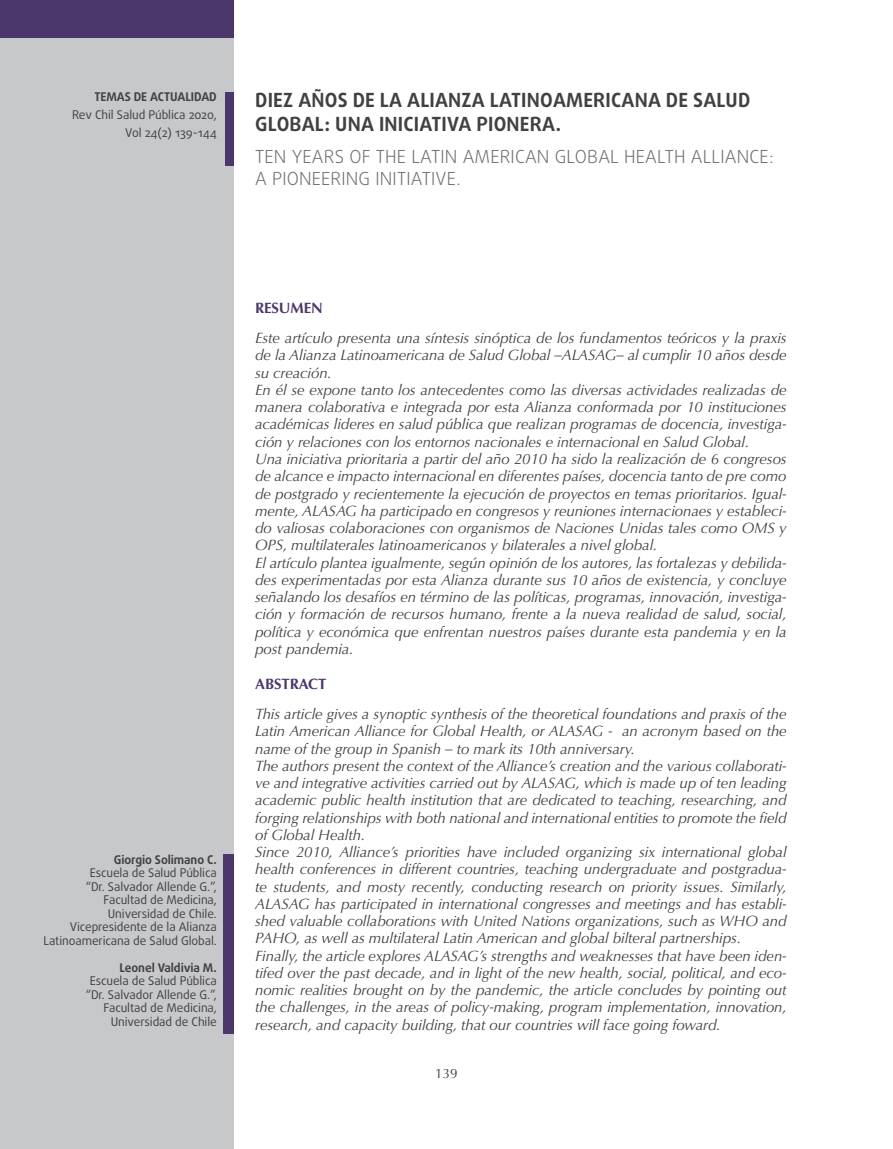
<style>
.page{position:relative;width:893px;height:1149px;background:#fff}
.page>*{position:absolute;margin:0;border:0;box-sizing:border-box;transform-origin:0 0}
.t1{font:700 19.5px/24px "Daxline Pro";letter-spacing:.01em;color:#414042}
.t2{font:300 18px/22.5px "Daxline Pro";letter-spacing:.01em;color:#6d6e71}
.t3{font:italic 15px/17.2px "Optima";letter-spacing:-.005em;color:#414042}
.t4{font:700 15px "Optima";letter-spacing:-.005em;color:#4b376c}
.t5{font:13.5px "Optima";color:#414042}
.t6{font:12px/13.5px "Daxline Pro";letter-spacing:-.005em;color:#414042;text-align:right}
.t7{font:700 12px "Daxline Pro";letter-spacing:-.005em;color:#414042}
</style>
<div class="page">
<div style="left:0;top:0;width:234px;height:1148px;background:#c7c8ca"></div>
<div style="left:0;top:0;width:234px;height:38px;background:#4b376c"></div>
<div style="left:225px;top:92px;width:9px;height:73px;background:#4b376c"></div>
<div style="left:223px;top:854px;width:11px;height:179px;background:#4b376c"></div>
<p class="t7" style="left:95px;top:89px;width:124px">TEMAS DE ACTUALIDAD</p>
<p class="t6" style="left:72px;top:106px;width:146px;line-height:17.7px">Rev Chil Salud Pública 2020,<br>Vol 24(2) 139-144</p>
<h1 class="t1" style="left:255px;top:88px;width:497px">DIEZ AÑOS DE LA ALIANZA LATINOAMERICANA DE SALUD<br>GLOBAL: UNA INICIATIVA PIONERA.</h1>
<p class="t2" style="left:255px;top:145px;width:520px">TEN YEARS OF THE LATIN AMERICAN GLOBAL HEALTH ALLIANCE:<br>A PIONEERING INITIATIVE.</p>
<p class="t7" style="left:114px;top:851px;width:104px">Giorgio Solimano C.</p>
<p class="t6" style="left:44px;top:865px;width:175px">Escuela de Salud Pública<br>“Dr. Salvador Allende G.”,<br>Facultad de Medicina,<br>Universidad de Chile.<br>Vicepresidente de la Alianza<br>Latinoamericana de Salud Global.</p>
<p class="t7" style="left:119px;top:959px;width:99px">Leonel Valdivia M.</p>
<p class="t6" style="left:86px;top:973px;width:133px">Escuela de Salud Pública “Dr. Salvador Allende G.”,<br>Facultad de Medicina,<br>Universidad de Chile</p>
<p class="t4" style="left:255px;top:299px;width:69px">RESUMEN</p>
<p class="t3" style="left:255px;top:329px;width:533px">Este artículo presenta una síntesis sinóptica de los fundamentos teóricos y la praxis de la Alianza Latinoamericana de Salud Global –ALASAG– al cumplir 10 años desde su creación.<br>En él se expone tanto los antecedentes como las diversas actividades realizadas de manera colaborativa e integrada por esta Alianza conformada por 10 instituciones académicas lideres en salud pública que realizan programas de docencia, investiga&shy;ción y relaciones con los entornos nacionales e internacional en Salud Global.<br>Una iniciativa prioritaria a partir del año 2010 ha sido la realización de 6 congresos de alcance e impacto internacional en diferentes países, docencia tanto de pre como de postgrado y recientemente la ejecución de proyectos en temas prioritarios. Igual&shy;mente, ALASAG ha participado en congresos y reuniones internacionaes y estableci&shy;do valiosas colaboraciones con organismos de Naciones Unidas tales como OMS y OPS, multilaterales latinoamericanos y bilaterales a nivel global.<br>El artículo plantea igualmente, según opinión de los autores, las fortalezas y debilida&shy;des experimentadas por esta Alianza durante sus 10 años de existencia, y concluye señalando los desafíos en término de las políticas, programas, innovación, investiga&shy;ción y formación de recursos humano, frente a la nueva realidad de salud, social, política y económica que enfrentan nuestros países durante esta pandemia y en la post pandemia.</p>
<p class="t4" style="left:255px;top:675px;width:73px">ABSTRACT</p>
<p class="t3" style="left:255px;top:705px;width:533px">This article gives a synoptic synthesis of the theoretical foundations and praxis of the Latin American Alliance for Global Health, or ALASAG - an acronym based on the name of the group in Spanish – to mark its 10th anniversary.<br>The authors present the context of the Alliance’s creation and the various collaborati&shy;ve and integrative activities carried out by ALASAG, which is made up of ten leading academic public health institution that are dedicated to teaching, researching, and forging relationships with both national and international entities to promote the field of Global Health.<br>Since 2010, Alliance’s priorities have included organizing six international global health conferences in different countries, teaching undergraduate and postgradua&shy;te students, and mosty recently, conducting research on priority issues. Similarly, ALASAG has participated in international congresses and meetings and has establi&shy;shed valuable collaborations with United Nations organizations, such as WHO and PAHO, as well as multilateral Latin American and global bilteral partnerships.<br>Finally, the article explores ALASAG’s strengths and weaknesses that have been iden&shy;tifed over the past decade, and in light of the new health, social, political, and eco&shy;nomic realities brought on by the pandemic, the article concludes by pointing out the challenges, in the areas of policy-making, program implementation, innovation, research, and capacity building, that our countries will face going foward.</p>
<p class="t5" style="left:435px;top:1065px;width:24px">139</p>
</div>
